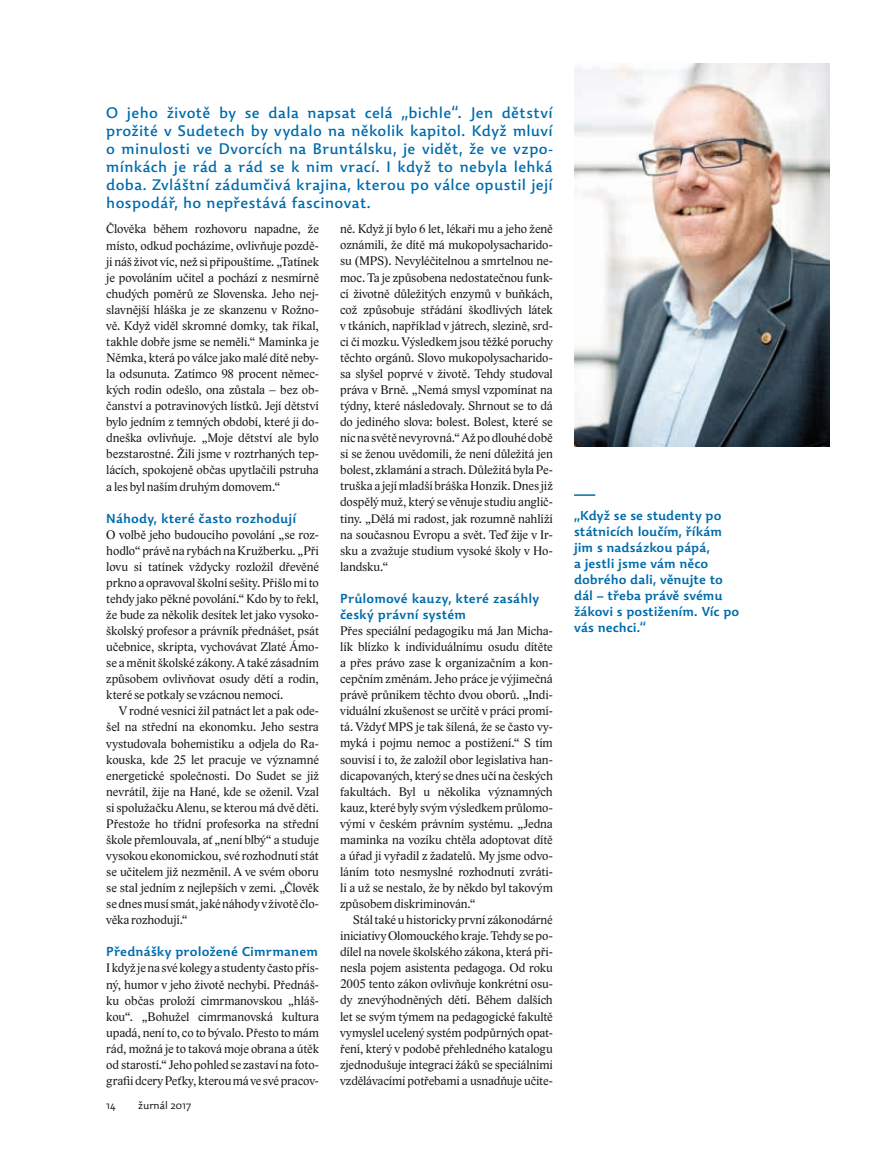
<style>
.page{position:relative;width:893px;height:1149px;background:#fff}
.page>*{position:absolute;margin:0;border:0;box-sizing:border-box;transform-origin:0 0}
.t1{font:500 15px/18px "Dederon SDOT";letter-spacing:.02em;color:#006cac;text-align:justify}
.t2{font:12.75px/16px "Lido ST";letter-spacing:-.005em;color:#1a171c;text-align:justify}
.t3{font:600 12.75px/16px "Dederon SLOT";letter-spacing:.005em;color:#006cac}
.t4{font:300 10.5px "Dederon SLOT";color:#1a171c}
</style>
<div class="page">
<svg style="left:574px;top:494px;width:21px;height:1px"></svg>
<img style="left:574px;top:64px;width:255px;height:382px">
<p class="t1" style="left:106px;top:104px;width:448px">O jeho životě by se dala napsat celá „bichle“. Jen dětství prožité v Sudetech by vydalo na několik kapitol. Když mluví o minulosti ve Dvorcích na Bruntálsku, je vidět, že ve vzpo&shy;mínkách je rád a rád se k nim vrací. I když to nebyla lehká doba. Zvláštní zádumčivá krajina, kterou po válce opustil její hospodář, ho nepřestává fascinovat.</p>
<p class="t2" style="left:106px;top:221px;width:214px">Člověka během rozhovoru napadne, že místo, odkud pocházíme, ovlivňuje pozdě&shy;ji náš život víc, než si připouštíme. „Tatínek je povoláním učitel a pochází z nesmírně chudých poměrů ze Slovenska. Jeho nej&shy;slavnější hláška je ze skanzenu v Rožno&shy;vě. Když viděl skromné domky, tak říkal, takhle dobře jsme se neměli.“ Maminka je Němka, která po válce jako malé dítě neby&shy;la odsunuta. Zatímco 98 procent němec&shy;kých rodin odešlo, ona zůstala – bez ob&shy;čanství a potravinových lístků. Její dětství bylo jedním z temných období, které ji do&shy;dneška ovlivňuje. „Moje dětství ale bylo bezstarostné. Žili jsme v roztrhaných tep&shy;lácích, spokojeně občas upytlačili pstruha a les byl naším druhým domovem.“</p>
<p class="t3" style="left:106px;top:510px;width:191px">Náhody, které často rozhodují</p>
<p class="t2" style="left:106px;top:526px;width:214px">O volbě jeho budoucího povolání „se roz&shy;hodlo“ právě na rybách na Kružberku. „Při lovu si tatínek vždycky rozložil dřevěné prkno a opravoval školní sešity. Přišlo mi to tehdy jako pěkné povolání.“ Kdo by to řekl, že bude za několik desítek let jako vysoko&shy;školský profesor a právník přednášet, psát učebnice, skripta, vychovávat Zlaté Ámo&shy;se a měnit školské zákony. A také zásadním způsobem ovlivňovat osudy dětí a rodin, které se potkaly se vzácnou nemocí.</p>
<p class="t2" style="left:106px;top:703px;width:214px;text-indent:13px">V rodné vesnici žil patnáct let a pak ode&shy;šel na střední na ekonomku. Jeho sestra vystudovala bohemistiku a odjela do Ra&shy;kouska, kde 25 let pracuje ve významné energetické společnosti. Do Sudet se již nevrátil, žije na Hané, kde se oženil. Vzal si spolužačku Alenu, se kterou má dvě děti.<br>Přestože ho třídní profesorka na střední škole přemlouvala, ať „není blbý“ a studuje vysokou ekonomickou, své rozhodnutí stát se učitelem již nezměnil. A ve svém oboru se stal jedním z nejlepších v zemi. „Člověk se dnes musí smát, jaké náhody v životě člo&shy;věka rozhodují.“</p>
<p class="t3" style="left:106px;top:943px;width:213px">Přednášky proložené Cimrmanem</p>
<p class="t2" style="left:106px;top:959px;width:214px">I když je na své kolegy a studenty často přís&shy;ný, humor v jeho životě nechybí. Přednáš&shy;ku občas proloží cimrmanovskou „hláš&shy;kou“. „Bohužel cimrmanovská kultura upadá, není to, co to bývalo. Přesto to mám rád, možná je to taková moje obrana a útěk od starostí.“ Jeho pohled se zastaví na foto&shy;grafii dcery Peťky, kterou má ve své pracov-</p>
<p class="t4" style="left:106px;top:1098px;width:11px">14</p>
<p class="t4" style="left:138px;top:1098px;width:55px">žurnál 2017</p>
<p class="t2" style="left:340px;top:221px;width:214px">ně. Když jí bylo 6 let, lékaři mu a jeho ženě oznámili, že dítě má mukopolysacharido&shy;su (MPS). Nevyléčitelnou a smrtelnou ne&shy;moc. Ta je způsobena nedostatečnou funk&shy;cí životně důležitých enzymů v buňkách, což způsobuje střádání škodlivých látek v tkáních, například v játrech, slezině, srd&shy;ci či mozku. Výsledkem jsou těžké poruchy těchto orgánů. Slovo mukopolysacharido&shy;sa slyšel poprvé v životě. Tehdy studoval práva v Brně. „Nemá smysl vzpomínat na týdny, které následovaly. Shrnout se to dá do jediného slova: bolest. Bolest, které se nic na světě nevyrovná.“ Až po dlouhé době si se ženou uvědomili, že není důležitá jen bolest, zklamání a strach. Důležitá byla Pe&shy;truška a její mladší bráška Honzík. Dnes již dospělý muž, který se věnuje studiu anglič&shy;tiny. „Dělá mi radost, jak rozumně nahlíží na současnou Evropu a svět. Teď žije v Ir&shy;sku a zvažuje studium vysoké školy v Ho&shy;landsku.“</p>
<p class="t3" style="left:340px;top:590px;width:200px">Průlomové kauzy, které zasáhly český právní systém</p>
<p class="t2" style="left:340px;top:622px;width:214px">Přes speciální pedagogiku má Jan Micha&shy;lík blízko k individuálnímu osudu dítěte a přes právo zase k organizačním a kon&shy;cepčním změnám. Jeho práce je výjimečná právě průnikem těchto dvou oborů. „Indi&shy;viduální zkušenost se určitě v práci promí&shy;tá. Vždyť MPS je tak šílená, že se často vy&shy;myká i pojmu nemoc a postižení.“ S tím souvisí i to, že založil obor legislativa han&shy;dicapovaných, který se dnes učí na českých fakultách. Byl u několika významných kauz, které byly svým výsledkem průlomo&shy;vými v českém právním systému. „Jedna maminka na vozíku chtěla adoptovat dítě a úřad ji vyřadil z žadatelů. My jsme odvo&shy;láním toto nesmyslné rozhodnutí zvráti&shy;li a už se nestalo, že by někdo byl takovým způsobem diskriminován.“</p>
<p class="t2" style="left:340px;top:911px;width:214px;text-indent:13px">Stál také u historicky první zákonodárné iniciativy Olomouckého kraje. Tehdy se po&shy;dílel na novele školského zákona, která při&shy;nesla pojem asistenta pedagoga. Od roku 2005 tento zákon ovlivňuje konkrétní osu&shy;dy znevýhodněných dětí. Během dalších let se svým týmem na pedagogické fakultě vymyslel ucelený systém podpůrných opat&shy;ření, který v podobě přehledného katalogu zjednodušuje integraci žáků se speciálními vzdělávacími potřebami a usnadňuje učite-</p>
<p class="t3" style="left:574px;top:507px;width:167px">„Když se se studenty po státnicích loučím, říkám jim s nadsázkou pápá,<br>a jestli jsme vám něco dobrého dali, věnujte to dál – třeba právě svému žákovi s postižením. Víc po vás nechci.“</p>
</div>
